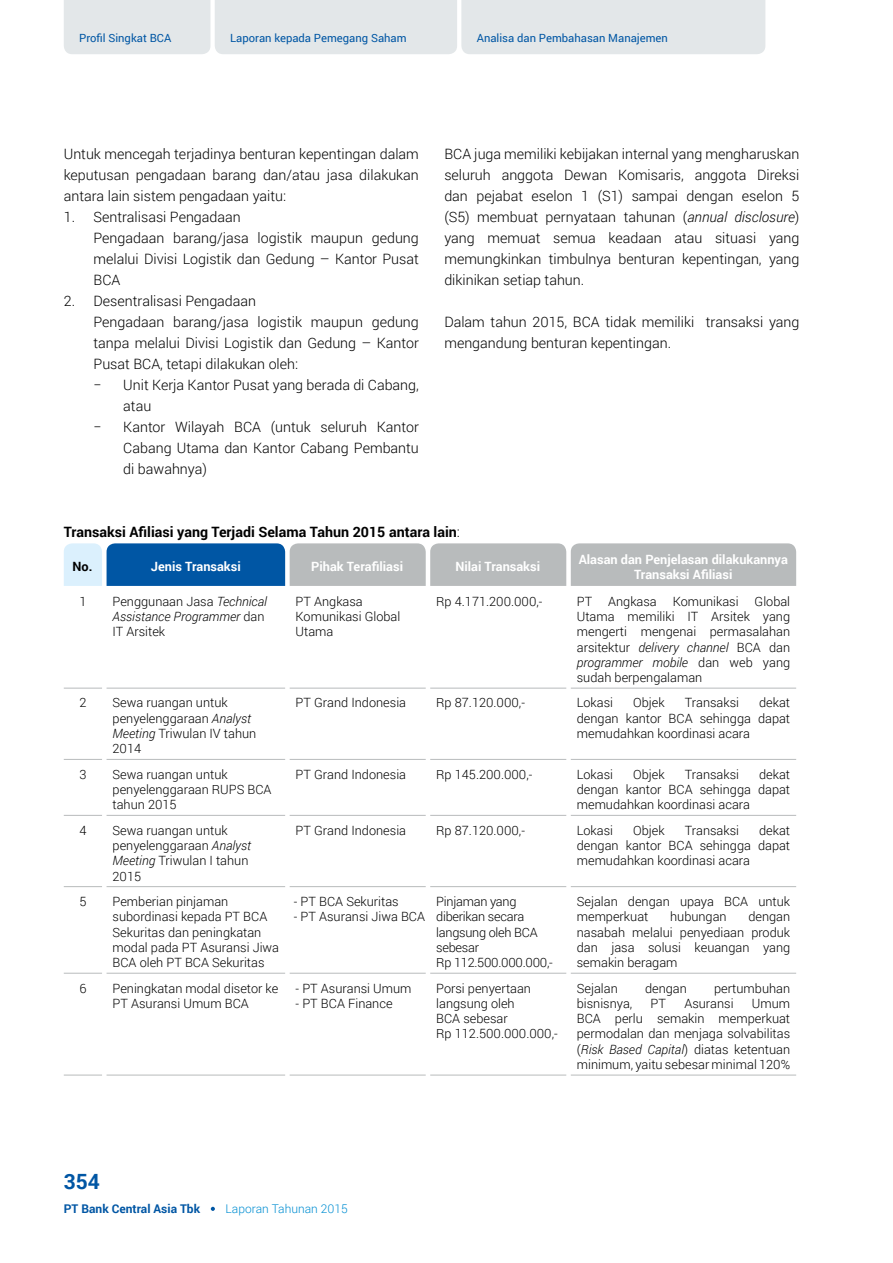
<style>
.page{position:relative;width:893px;height:1263px;background:#fff}
.page>*{position:absolute;margin:0;border:0;box-sizing:border-box;transform-origin:0 0}
.t1{font:700 21px "Roboto";color:#0056a4}
.t2{font:300 14.25px/21px "Roboto";color:#000}
.t3{font:700 14.25px "Roboto";color:#000}
.t4{font:300 12.75px/15.3px "Roboto";color:#000}
.t5{font:700 12.75px/15.3px "Roboto";color:#fff;text-align:center}
.t6{font:300 12.75px/15.3px "Roboto";letter-spacing:-.02em;color:#000}
.t7{font:italic 300 12.75px/15.3px "Roboto";color:#000}
.t8{font:700 12.75px "Roboto";color:#000}
.t9{font:700 12px "Roboto";color:#0056a4}
.t10{font:300 12px "Roboto";color:#008ed2}
.t11{font:11.25px "Roboto";color:#0056a4}
.s1{font-style:italic}
.s2{font-weight:300}
.s3{font-style:normal}
</style>
<div class="page">
<div style="left:64px;top:0;width:701px;height:54px;background:#e3e7e9"></div>
<svg style="left:211px;top:1207px;width:4px;height:4px"></svg>
<hr style="left:64px;top:688px;width:38px;height:1px;background:#b8bbbc">
<hr style="left:107px;top:688px;width:178px;height:1px;background:#b8bbbc">
<hr style="left:290px;top:688px;width:136px;height:1px;background:#b8bbbc">
<hr style="left:430px;top:688px;width:136px;height:1px;background:#b8bbbc">
<hr style="left:571px;top:688px;width:225px;height:1px;background:#b8bbbc">
<hr style="left:64px;top:759px;width:38px;height:1px;background:#b8bbbc">
<hr style="left:107px;top:759px;width:178px;height:1px;background:#b8bbbc">
<hr style="left:290px;top:759px;width:136px;height:1px;background:#b8bbbc">
<hr style="left:430px;top:759px;width:136px;height:1px;background:#b8bbbc">
<hr style="left:571px;top:759px;width:225px;height:1px;background:#b8bbbc">
<hr style="left:64px;top:815px;width:38px;height:1px;background:#b8bbbc">
<hr style="left:107px;top:815px;width:178px;height:1px;background:#b8bbbc">
<hr style="left:290px;top:815px;width:136px;height:1px;background:#b8bbbc">
<hr style="left:430px;top:815px;width:136px;height:1px;background:#b8bbbc">
<hr style="left:571px;top:815px;width:225px;height:1px;background:#b8bbbc">
<hr style="left:64px;top:886px;width:38px;height:1px;background:#b8bbbc">
<hr style="left:107px;top:886px;width:178px;height:1px;background:#b8bbbc">
<hr style="left:290px;top:886px;width:136px;height:1px;background:#b8bbbc">
<hr style="left:430px;top:886px;width:136px;height:1px;background:#b8bbbc">
<hr style="left:571px;top:886px;width:225px;height:1px;background:#b8bbbc">
<hr style="left:64px;top:973px;width:38px;height:1px;background:#b8bbbc">
<hr style="left:107px;top:973px;width:178px;height:1px;background:#b8bbbc">
<hr style="left:290px;top:973px;width:136px;height:1px;background:#b8bbbc">
<hr style="left:430px;top:973px;width:136px;height:1px;background:#b8bbbc">
<hr style="left:571px;top:973px;width:225px;height:1px;background:#b8bbbc">
<hr style="left:64px;top:1075px;width:38px;height:1px;background:#b8bbbc">
<hr style="left:107px;top:1075px;width:178px;height:1px;background:#b8bbbc">
<hr style="left:290px;top:1075px;width:136px;height:1px;background:#b8bbbc">
<hr style="left:430px;top:1075px;width:136px;height:1px;background:#b8bbbc">
<hr style="left:571px;top:1075px;width:225px;height:1px;background:#b8bbbc">
<svg style="left:64px;top:543px;width:732px;height:43px;background:#90a8bc"></svg>
<p class="t11" style="left:79px;top:30px;width:94px">Profil Singkat BCA</p>
<p class="t11" style="left:230px;top:30px;width:178px">Laporan kepada Pemegang Saham</p>
<p class="t11" style="left:477px;top:30px;width:193px">Analisa dan Pembahasan Manajemen</p>
<p class="t2" style="left:64px;top:143px;width:357px;text-align:justify">Untuk mencegah terjadinya benturan kepentingan dalam keputusan pengadaan barang dan/atau jasa dilakukan antara lain sistem pengadaan yaitu:</p>
<p class="t2" style="left:94px;top:206px;width:327px;text-indent:-30px">1. Sentralisasi Pengadaan<br>Pengadaan barang/jasa logistik maupun gedung melalui Divisi Logistik dan Gedung – Kantor Pusat<br>BCA</p>
<p class="t2" style="left:94px;top:290px;width:327px;text-indent:-30px">2. Desentralisasi Pengadaan<br>Pengadaan barang/jasa logistik maupun gedung tanpa melalui Divisi Logistik dan Gedung – Kantor<br>Pusat BCA, tetapi dilakukan oleh:<br>−</p>
<p class="t2" style="left:123px;top:374px;width:297px">Unit Kerja Kantor Pusat yang berada di Cabang, atau</p>
<p class="t2" style="left:94px;top:416px;width:10px">−</p>
<p class="t2" style="left:123px;top:416px;width:297px;text-align:justify">Kantor Wilayah BCA (untuk seluruh Kantor Cabang Utama dan Kantor Cabang Pembantu di bawahnya)</p>
<p class="t2" style="left:444px;top:143px;width:357px;text-align:justify">BCA juga memiliki kebijakan internal yang mengharuskan seluruh anggota Dewan Komisaris, anggota Direksi dan pejabat eselon 1 (S1) sampai dengan eselon 5 (S5) membuat pernyataan tahunan (<span class="s1">annual disclosure</span>) yang memuat semua keadaan atau situasi yang memungkinkan timbulnya benturan kepentingan, yang dikinikan setiap tahun.</p>
<p class="t2" style="left:444px;top:311px;width:357px">Dalam tahun 2015, BCA tidak memiliki transaksi yang mengandung benturan kepentingan.</p>
<p class="t3" style="left:64px;top:522px;width:398px">Transaksi Afiliasi yang Terjadi Selama Tahun 2015 antara lain<span class="s2">:</span></p>
<p class="t8" style="left:73px;top:558px;width:21px">No.</p>
<p class="t5" style="left:151px;top:559px;width:91px">Jenis Transaksi</p>
<p class="t5" style="left:311px;top:559px;width:93px">Pihak Terafiliasi</p>
<p class="t5" style="left:455px;top:559px;width:86px">Nilai Transaksi</p>
<p class="t5" style="left:579px;top:551px;width:211px">Alasan dan Penjelasan dilakukannya<br>Transaksi Afiliasi</p>
<p class="t4" style="left:79px;top:593px;width:9px">1</p>
<p class="t7" style="left:113px;top:593px;width:156px"><span class="s3">Penggunaan Jasa</span> Technical<br>Assistance Programmer <span class="s3">dan<br>IT Arsitek</span></p>
<p class="t4" style="left:296px;top:593px;width:106px">PT Angkasa<br>Komunikasi Global<br>Utama</p>
<p class="t4" style="left:436px;top:593px;width:108px">Rp 4.171.200.000,-</p>
<p class="t4" style="left:577px;top:593px;width:215px;text-align:justify">PT Angkasa Komunikasi Global Utama memiliki IT Arsitek yang mengerti mengenai permasalahan arsitektur <span class="s1">delivery channel</span> BCA dan <span class="s1">programmer mobile</span> dan web yang sudah berpengalaman</p>
<p class="t4" style="left:79px;top:695px;width:9px">2</p>
<p class="t4" style="left:113px;top:695px;width:145px">Sewa ruangan untuk penyelenggaraan <span class="s1">Analyst<br>Meeting</span> Triwulan IV tahun<br>2014</p>
<p class="t4" style="left:296px;top:695px;width:112px">PT Grand Indonesia</p>
<p class="t4" style="left:436px;top:695px;width:90px">Rp 87.120.000,-</p>
<p class="t4" style="left:577px;top:695px;width:38px">Lokasi</p>
<p class="t4" style="left:633px;top:695px;width:33px">Objek</p>
<p class="t4" style="left:685px;top:695px;width:56px">Transaksi</p>
<p class="t4" style="left:577px;top:695px;width:215px;text-align:justify;text-indent:182px">dekat dengan kantor BCA sehingga dapat memudahkan koordinasi acara</p>
<p class="t4" style="left:79px;top:766px;width:9px">3</p>
<p class="t4" style="left:113px;top:766px;width:161px">Sewa ruangan untuk penyelenggaraan RUPS BCA tahun 2015</p>
<p class="t4" style="left:296px;top:766px;width:112px">PT Grand Indonesia</p>
<p class="t4" style="left:436px;top:766px;width:98px">Rp 145.200.000,-</p>
<p class="t4" style="left:577px;top:766px;width:38px">Lokasi</p>
<p class="t4" style="left:633px;top:766px;width:33px">Objek</p>
<p class="t4" style="left:685px;top:766px;width:56px">Transaksi</p>
<p class="t4" style="left:577px;top:766px;width:215px;text-align:justify;text-indent:182px">dekat dengan kantor BCA sehingga dapat memudahkan koordinasi acara</p>
<p class="t4" style="left:79px;top:822px;width:9px">4</p>
<p class="t4" style="left:113px;top:822px;width:140px">Sewa ruangan untuk penyelenggaraan <span class="s1">Analyst<br>Meeting</span> Triwulan I tahun<br>2015</p>
<p class="t4" style="left:296px;top:822px;width:112px">PT Grand Indonesia</p>
<p class="t4" style="left:436px;top:822px;width:90px">Rp 87.120.000,-</p>
<p class="t4" style="left:577px;top:822px;width:38px">Lokasi</p>
<p class="t4" style="left:633px;top:822px;width:33px">Objek</p>
<p class="t4" style="left:685px;top:822px;width:56px">Transaksi</p>
<p class="t4" style="left:577px;top:822px;width:215px;text-align:justify;text-indent:182px">dekat dengan kantor BCA sehingga dapat memudahkan koordinasi acara</p>
<p class="t4" style="left:79px;top:893px;width:9px">5</p>
<p class="t4" style="left:113px;top:893px;width:168px">Pemberian pinjaman subordinasi kepada PT BCA<br>Sekuritas dan peningkatan modal pada PT Asuransi Jiwa<br>BCA oleh PT BCA Sekuritas</p>
<p class="t4" style="left:294px;top:893px;width:106px">- PT BCA Sekuritas</p>
<p class="t4" style="left:294px;top:909px;width:133px">- PT Asuransi Jiwa BCA</p>
<p class="t6" style="left:436px;top:893px;width:118px">Pinjaman yang diberikan secara langsung oleh BCA sebesar<br>Rp 112.500.000.000,-</p>
<p class="t4" style="left:577px;top:893px;width:215px">Sejalan dengan upaya BCA untuk memperkuat</p>
<p class="t4" style="left:577px;top:909px;width:215px;text-align:justify;text-indent:172px">dengan nasabah melalui penyediaan produk dan jasa solusi keuangan yang semakin beragam</p>
<p class="t4" style="left:670px;top:909px;width:58px">hubungan</p>
<p class="t4" style="left:79px;top:980px;width:9px">6</p>
<p class="t4" style="left:113px;top:980px;width:167px">Peningkatan modal disetor ke<br>PT Asuransi Umum BCA</p>
<p class="t4" style="left:296px;top:980px;width:117px">- PT Asuransi Umum</p>
<p class="t4" style="left:296px;top:995px;width:98px">- PT BCA Finance</p>
<p class="t4" style="left:436px;top:980px;width:123px">Porsi penyertaan langsung oleh<br>BCA sebesar<br>Rp 112.500.000.000,-</p>
<p class="t4" style="left:577px;top:980px;width:42px">Sejalan</p>
<p class="t4" style="left:645px;top:980px;width:43px">dengan</p>
<p class="t4" style="left:714px;top:980px;width:78px">pertumbuhan</p>
<p class="t4" style="left:577px;top:995px;width:57px">bisnisnya,</p>
<p class="t4" style="left:651px;top:995px;width:17px">PT</p>
<p class="t4" style="left:684px;top:995px;width:51px">Asuransi</p>
<p class="t4" style="left:577px;top:995px;width:215px;text-align:justify;text-indent:175px">Umum BCA perlu semakin memperkuat permodalan dan menjaga solvabilitas (<span class="s1">Risk Based Capital</span>) diatas ketentuan minimum, yaitu sebesar minimal 120%</p>
<p class="t1" style="left:64px;top:1167px;width:38px">354</p>
<p class="t9" style="left:64px;top:1200px;width:138px">PT Bank Central Asia Tbk</p>
<p class="t10" style="left:226px;top:1200px;width:124px">Laporan Tahunan 2015</p>
</div>
